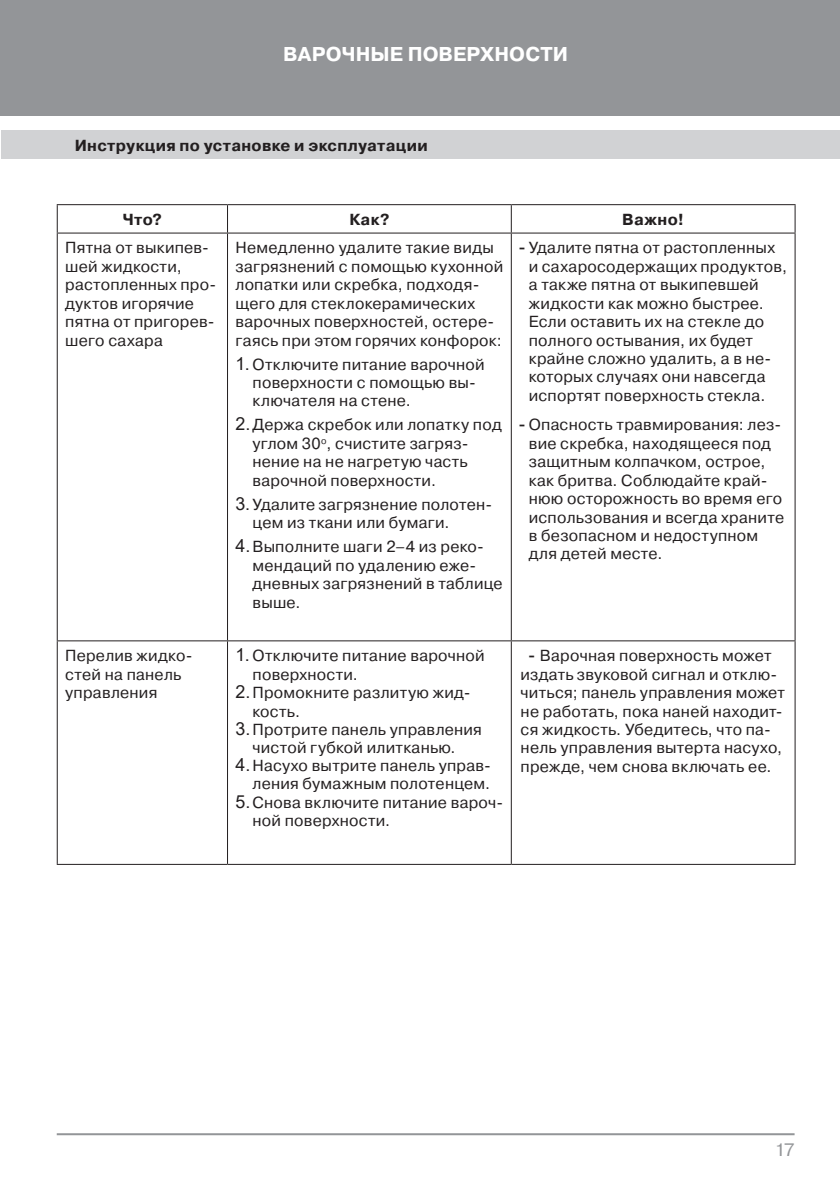
<style>
.page{position:relative;width:840px;height:1191px;background:#fff}
.page>*{position:absolute;margin:0;border:0;box-sizing:border-box;transform-origin:0 0}
.t1{font:700 20px "Pragmatica C";letter-spacing:.005em;color:#fff}
.t2{font:18px "Pragmatica C";color:#939598}
.t3{font:16px/18.4px "Pragmatica C";letter-spacing:.015em;color:#231f20}
.t4{font:700 16px "Pragmatica C";letter-spacing:.02em;color:#231f20}
.s1{font-family:"Arial";font-size:18px}
</style>
<div class="page">
<div style="left:0;top:0;width:839px;height:116px;background:#939598"></div>
<div style="left:1px;top:130px;width:838px;height:29px;background:#d1d2d4"></div>
<hr style="left:57px;top:1133px;width:737px;height:2px;background:#939598">
<hr style="left:57px;top:204px;width:170px;height:1px;background:#231f20">
<svg style="left:57px;top:205px;width:1px;height:27px"></svg>
<hr style="left:227px;top:204px;width:284px;height:1px;background:#231f20">
<svg style="left:227px;top:205px;width:1px;height:27px"></svg>
<hr style="left:511px;top:204px;width:284px;height:1px;background:#231f20">
<svg style="left:510px;top:205px;width:1px;height:27px"></svg>
<svg style="left:794px;top:205px;width:1px;height:27px"></svg>
<hr style="left:57px;top:232px;width:170px;height:1px;background:#231f20">
<hr style="left:57px;top:233px;width:1px;height:407px;background:#231f20">
<hr style="left:227px;top:232px;width:284px;height:1px;background:#231f20">
<hr style="left:227px;top:233px;width:1px;height:407px;background:#231f20">
<hr style="left:511px;top:232px;width:284px;height:1px;background:#231f20">
<hr style="left:510px;top:233px;width:1px;height:407px;background:#231f20">
<hr style="left:794px;top:233px;width:1px;height:407px;background:#231f20">
<hr style="left:57px;top:640px;width:170px;height:1px;background:#231f20">
<hr style="left:57px;top:641px;width:1px;height:223px;background:#231f20">
<hr style="left:227px;top:640px;width:284px;height:1px;background:#231f20">
<hr style="left:227px;top:641px;width:1px;height:223px;background:#231f20">
<hr style="left:511px;top:640px;width:284px;height:1px;background:#231f20">
<hr style="left:510px;top:641px;width:1px;height:223px;background:#231f20">
<hr style="left:794px;top:641px;width:1px;height:223px;background:#231f20">
<hr style="left:57px;top:864px;width:170px;height:1px;background:#231f20">
<hr style="left:227px;top:864px;width:284px;height:1px;background:#231f20">
<hr style="left:511px;top:864px;width:284px;height:1px;background:#231f20">
<p class="t1" style="left:283px;top:43px;width:286px">ВАРОЧНЫЕ ПОВЕРХНОСТИ</p>
<p class="t4" style="left:75px;top:136px;width:354px">Инструкция по установке и эксплуатации</p>
<p class="t4" style="left:123px;top:211px;width:41px">Что?</p>
<p class="t4" style="left:349px;top:211px;width:42px">Как?</p>
<p class="t4" style="left:622px;top:211px;width:63px">Важно!</p>
<p class="t3" style="left:65px;top:239px;width:152px">Пятна от выкипев&shy;шей жидкости, растопленных про&shy;дуктов игорячие пятна от пригорев&shy;шего сахара</p>
<p class="t3" style="left:235px;top:239px;width:269px">Немедленно удалите такие виды загрязнений с помощью кухонной лопатки или скребка, подходя&shy;щего для стеклокерамических варочных поверхностей, остере&shy;гаясь при этом горячих конфорок:</p>
<p class="t3" style="left:252px;top:355px;width:233px;text-indent:-17px"><span class="s1">1.</span> Отключите питание варочной поверхности с помощью вы&shy;ключателя на стене.</p>
<p class="t3" style="left:252px;top:416px;width:250px;text-indent:-17px"><span class="s1">2.</span>Держа скребок или лопатку под углом 30<sup>о</sup>, счистите загряз&shy;нение на не нагретую часть варочной поверхности.</p>
<p class="t3" style="left:252px;top:495px;width:241px;text-indent:-17px"><span class="s1">3.</span>Удалите загрязнение полотен&shy;цем из ткани или бумаги.</p>
<p class="t3" style="left:252px;top:537px;width:251px;text-indent:-17px"><span class="s1">4.</span>Выполните шаги 2–4 из реко&shy;мендаций по удалению еже&shy;дневных загрязнений в таблице выше.</p>
<p class="t3" style="left:528px;top:239px;width:259px;text-indent:-10px"><span class="s1">-</span> Удалите пятна от растопленных и сахаросодержащих продуктов, а также пятна от выкипевшей жидкости как можно быстрее.<br>Если оставить их на стекле до полного остывания, их будет крайне сложно удалить, а в не&shy;которых случаях они навсегда испортят поверхность стекла.</p>
<p class="t3" style="left:528px;top:416px;width:257px;text-indent:-10px"><span class="s1">-</span> Опасность травмирования: лез&shy;вие скребка, находящееся под защитным колпачком, острое, как бритва. Соблюдайте край&shy;нюю осторожность во время его использования и всегда храните в безопасном и недоступном для детей месте.</p>
<p class="t3" style="left:65px;top:646px;width:129px">Перелив жидко&shy;стей на панель управления</p>
<p class="t3" style="left:235px;top:646px;width:250px"><span class="s1">1.</span> Отключите питание варочной</p>
<p class="t3" style="left:252px;top:665px;width:107px">поверхности.</p>
<p class="t3" style="left:235px;top:683px;width:236px"><span class="s1">2.</span>Промокните разлитую жид-</p>
<p class="t3" style="left:252px;top:702px;width:49px">кость.</p>
<p class="t3" style="left:235px;top:720px;width:248px"><span class="s1">3.</span>Протрите панель управления</p>
<p class="t3" style="left:252px;top:738px;width:204px">чистой губкой илитканью.</p>
<p class="t3" style="left:235px;top:756px;width:257px"><span class="s1">4.</span>Насухо вытрите панель управ-</p>
<p class="t3" style="left:252px;top:775px;width:239px">ления бумажным полотенцем.</p>
<p class="t3" style="left:235px;top:793px;width:269px"><span class="s1">5.</span>Снова включите питание вароч-</p>
<p class="t3" style="left:252px;top:811px;width:139px">ной поверхности.</p>
<p class="t3" style="left:520px;top:646px;width:266px;text-indent:8px"><span class="s1">-</span> Варочная поверхность может издать звуковой сигнал и отклю&shy;читься; панель управления может не работать, пока наней находит&shy;ся жидкость. Убедитесь, что па&shy;нель управления вытерта насухо, прежде, чем снова включать ее.</p>
<p class="t2" style="left:774px;top:1139px;width:21px">17</p>
</div>
